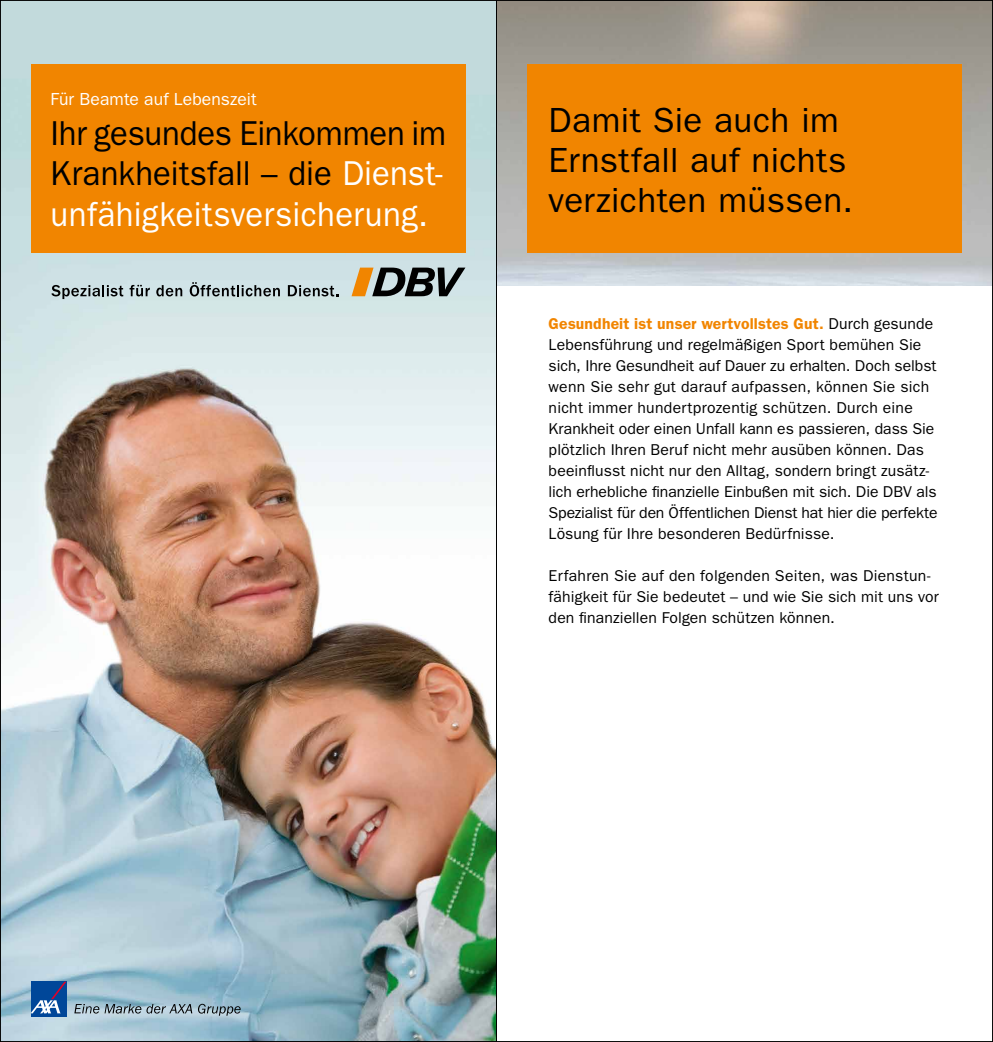
<style>
.page{position:relative;width:993px;height:1042px;background:#fff}
.page>*{position:absolute;margin:0;border:0;box-sizing:border-box;transform-origin:0 0}
.t1{font:35px/40.2px "Franklin Gothic";letter-spacing:.01em;color:#000}
.t2{font:34.65px/40.2px "Franklin Gothic";letter-spacing:.01em;color:#000;text-align:justify;scale:.95 1}
.t3{font:17.5px "Franklin Gothic";letter-spacing:.005em;color:#fff}
.t4{font:15.75px/21px "Franklin Gothic";letter-spacing:.005em;color:#000}
.s1{color:#fff}
.s2{font-weight:600;color:#f18500}
</style>
<div class="page">
<img style="left:2px;top:2px;width:494px;height:1038px">
<div style="left:31px;top:982px;width:35px;height:35px;background:#004799"></div>
<svg style="left:31px;top:982px;width:35px;height:31px"></svg>
<svg style="left:74px;top:1004px;width:118px;height:9px"></svg>
<svg style="left:198px;top:1004px;width:42px;height:11px"></svg>
<div style="left:31px;top:64px;width:434px;height:189px;background:#f18500"></div>
<svg style="left:351px;top:268px;width:114px;height:28px;background:#797567"></svg>
<svg style="left:51px;top:285px;width:72px;height:14px"></svg>
<svg style="left:129px;top:285px;width:21px;height:11px"></svg>
<svg style="left:156px;top:285px;width:26px;height:11px"></svg>
<svg style="left:190px;top:282px;width:90px;height:14px"></svg>
<svg style="left:288px;top:285px;width:50px;height:11px"></svg>
<img style="left:497px;top:2px;width:493px;height:283px">
<div style="left:527px;top:64px;width:434px;height:189px;background:#f18500"></div>
<hr style="left:496px;top:0;width:1px;height:1042px;background:#000">
<p class="t3" style="left:51px;top:89px;width:207px">Für Beamte auf Lebenszeit</p>
<p class="t2" style="left:51px;top:114px;width:417px">Ihr gesundes Einkommen im Krankheitsfall – die <span class="s1">Dienst&shy;unfähigkeitsversicherung.</span></p>
<p class="t1" style="left:548px;top:100px;width:306px">Damit Sie auch im<br>Ernstfall auf nichts verzichten müssen.</p>
<p class="t4" style="left:548px;top:314px;width:390px"><span class="s2">Gesundheit ist unser wertvollstes Gut.</span> Durch gesunde Lebensführung und regelmäßigen Sport bemühen Sie sich, Ihre Gesundheit auf Dauer zu erhalten. Doch selbst wenn Sie sehr gut darauf aufpassen, können Sie sich nicht immer hundertprozentig schützen. Durch eine Krankheit oder einen Unfall kann es passieren, dass Sie plötzlich Ihren Beruf nicht mehr ausüben können. Das beeinflusst nicht nur den Alltag, sondern bringt zusätz&shy;lich erhebliche finanzielle Einbußen mit sich. Die DBV als Spezialist für den Öffentlichen Dienst hat hier die perfekte Lösung für Ihre besonderen Bedürfnisse.</p>
<p class="t4" style="left:548px;top:566px;width:391px">Erfahren Sie auf den folgenden Seiten, was Dienstun&shy;fähigkeit für Sie bedeutet – und wie Sie sich mit uns vor den finanziellen Folgen schützen können.</p>
</div>
